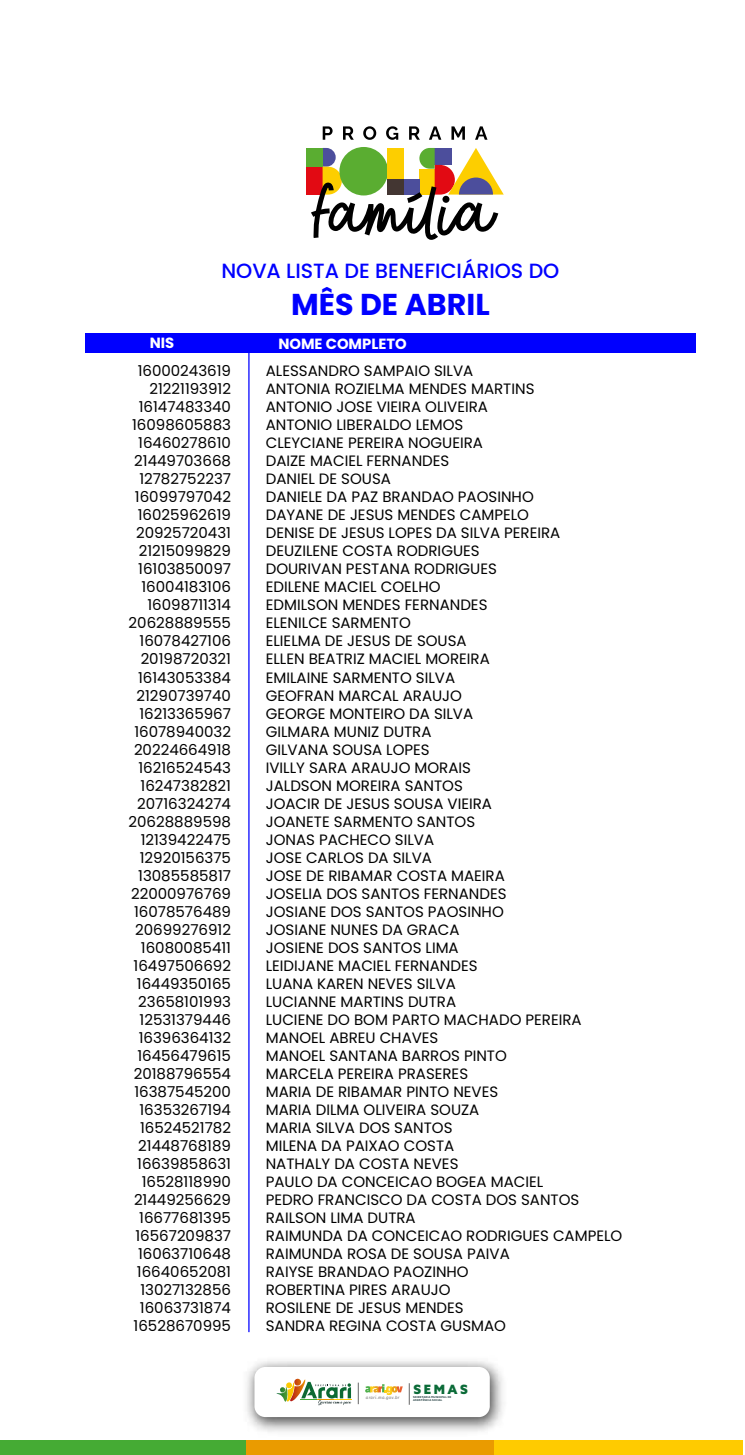
<style>
.page{position:relative;width:745px;height:1455px;background:#fff}
.page>*{position:absolute;margin:0;border:0;box-sizing:border-box;transform-origin:0 0}
.t1{font:700 30.12px "Poppins";color:#00f}
.t2{font:500 20.5px "Poppins";color:#00f}
.t3{font:15px/18px "Poppins";color:#000;text-align:right}
.t4{font:700 14.75px "Poppins";color:#fff}
.t5{font:900 12.75px "Azo Sans";letter-spacing:.2em;color:#0b6b38}
.t6{font:italic 4.25px "Fira Sans";letter-spacing:.075em;color:#707070}
.t7{font:500 2.62px/3.1px "Azo Sans";letter-spacing:.05em;color:#002023}
</style>
<div class="page">
<div style="left:306px;top:148px;width:16px;height:19px;background:#5aad31"></div>
<div style="left:306px;top:167px;width:16px;height:28px;background:#e20a13"></div>
<svg style="left:311px;top:148px;width:192px;height:92px"></svg>
<div style="left:442px;top:196px;width:7px;height:7px;background:#000;border-radius:50%"></div>
<svg style="left:322px;top:126px;width:10px;height:14px"></svg>
<svg style="left:343px;top:126px;width:10px;height:14px"></svg>
<svg style="left:363px;top:126px;width:13px;height:14px"></svg>
<svg style="left:386px;top:126px;width:12px;height:14px"></svg>
<svg style="left:409px;top:126px;width:10px;height:14px"></svg>
<svg style="left:429px;top:126px;width:12px;height:14px"></svg>
<svg style="left:451px;top:126px;width:13px;height:14px"></svg>
<svg style="left:475px;top:126px;width:12px;height:14px"></svg>
<div style="left:85px;top:333px;width:610px;height:20px;background:#00f"></div>
<hr style="left:248px;top:343px;width:1px;height:988px;background:#00f">
<img style="left:247px;top:1361px;width:256px;height:71px">
<div style="left:254px;top:1366px;width:235px;height:50px;background:#fff;border-radius:11px"></div>
<svg style="left:276px;top:1378px;width:75px;height:26px"></svg>
<hr style="left:357px;top:1382px;width:2px;height:21px;background:#858585">
<svg style="left:365px;top:1383px;width:44px;height:21px"></svg>
<div style="left:0;top:1439px;width:246px;height:15px;background:#45ab34"></div>
<div style="left:246px;top:1439px;width:248px;height:15px;background:#ea9b00"></div>
<div style="left:494px;top:1439px;width:248px;height:15px;background:#ffcb00"></div>
<h2 class="t2" style="left:221px;top:259px;width:339px">NOVA LISTA DE BENEFICIÁRIOS DO</h2>
<h1 class="t1" style="left:291px;top:286px;width:200px">MÊS DE ABRIL</h1>
<p class="t4" style="left:150px;top:334px;width:26px">NIS</p>
<p class="t4" style="left:278px;top:335px;width:130px">NOME COMPLETO</p>
<p class="t3" style="left:128px;top:362px;width:104px">16000243619<br>21221193912<br>16147483340<br>16098605883<br>16460278610<br>21449703668<br>12782752237<br>16099797042<br>16025962619<br>20925720431<br>21215099829<br>16103850097<br>16004183106<br>16098711314<br>20628889555<br>16078427106<br>20198720321<br>16143053384<br>21290739740<br>16213365967<br>16078940032<br>20224664918<br>16216524543<br>16247382821<br>20716324274<br>20628889598<br>12139422475<br>12920156375<br>13085585817<br>22000976769<br>16078576489<br>20699276912<br>16080085411<br>16497506692<br>16449350165<br>23658101993<br>12531379446<br>16396364132<br>16456479615<br>20188796554<br>16387545200<br>16353267194<br>16524521782<br>21448768189<br>16639858631<br>16528118990<br>21449256629<br>16677681395<br>16567209837<br>16063710648<br>16640652081<br>13027132856<br>16063731874<br>16528670995</p>
<p class="t3" style="left:265px;top:362px;width:358px;text-align:left">ALESSANDRO SAMPAIO SILVA<br>ANTONIA ROZIELMA MENDES MARTINS<br>ANTONIO JOSE VIEIRA OLIVEIRA<br>ANTONIO LIBERALDO LEMOS<br>CLEYCIANE PEREIRA NOGUEIRA<br>DAIZE MACIEL FERNANDES<br>DANIEL DE SOUSA<br>DANIELE DA PAZ BRANDAO PAOSINHO<br>DAYANE DE JESUS MENDES CAMPELO<br>DENISE DE JESUS LOPES DA SILVA PEREIRA<br>DEUZILENE COSTA RODRIGUES<br>DOURIVAN PESTANA RODRIGUES<br>EDILENE MACIEL COELHO<br>EDMILSON MENDES FERNANDES<br>ELENILCE SARMENTO<br>ELIELMA DE JESUS DE SOUSA<br>ELLEN BEATRIZ MACIEL MOREIRA<br>EMILAINE SARMENTO SILVA<br>GEOFRAN MARCAL ARAUJO<br>GEORGE MONTEIRO DA SILVA<br>GILMARA MUNIZ DUTRA<br>GILVANA SOUSA LOPES<br>IVILLY SARA ARAUJO MORAIS<br>JALDSON MOREIRA SANTOS<br>JOACIR DE JESUS SOUSA VIEIRA<br>JOANETE SARMENTO SANTOS<br>JONAS PACHECO SILVA<br>JOSE CARLOS DA SILVA<br>JOSE DE RIBAMAR COSTA MAEIRA<br>JOSELIA DOS SANTOS FERNANDES<br>JOSIANE DOS SANTOS PAOSINHO<br>JOSIANE NUNES DA GRACA<br>JOSIENE DOS SANTOS LIMA<br>LEIDIJANE MACIEL FERNANDES<br>LUANA KAREN NEVES SILVA<br>LUCIANNE MARTINS DUTRA<br>LUCIENE DO BOM PARTO MACHADO PEREIRA<br>MANOEL ABREU CHAVES<br>MANOEL SANTANA BARROS PINTO<br>MARCELA PEREIRA PRASERES<br>MARIA DE RIBAMAR PINTO NEVES<br>MARIA DILMA OLIVEIRA SOUZA<br>MARIA SILVA DOS SANTOS<br>MILENA DA PAIXAO COSTA<br>NATHALY DA COSTA NEVES<br>PAULO DA CONCEICAO BOGEA MACIEL<br>PEDRO FRANCISCO DA COSTA DOS SANTOS<br>RAILSON LIMA DUTRA<br>RAIMUNDA DA CONCEICAO RODRIGUES CAMPELO<br>RAIMUNDA ROSA DE SOUSA PAIVA<br>RAIYSE BRANDAO PAOZINHO<br>ROBERTINA PIRES ARAUJO<br>ROSILENE DE JESUS MENDES<br>SANDRA REGINA COSTA GUSMAO</p>
<p class="t6" style="left:366px;top:1394px;width:35px">arari.ma.gov.br</p>
<p class="t5" style="left:413px;top:1380px;width:56px">SEMAS</p>
<p class="t7" style="left:413px;top:1395px;width:40px">SECRETARIA MUNICIPAL DE<br>ASSISTÊNCIA SOCIAL</p>
</div>
